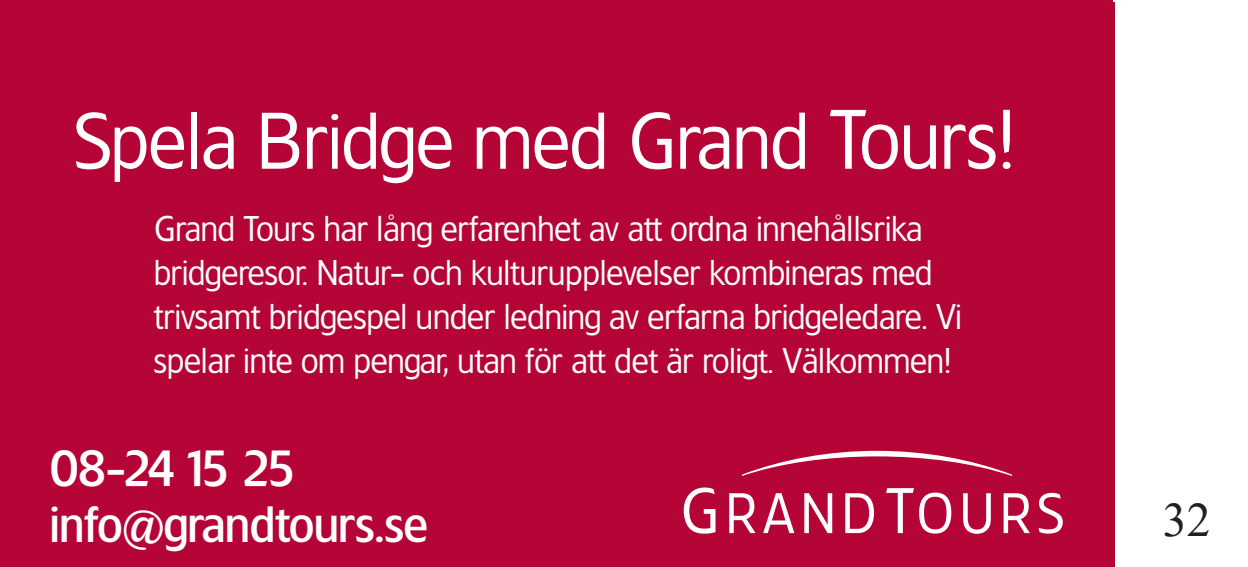
<style>
.page{position:relative;width:1248px;height:567px;background:#fff}
.page>*{position:absolute;margin:0;border:0;box-sizing:border-box;transform-origin:0 0}
.t1{font:76px "TF Forever Two";color:#fff}
.t2{font:500 48px/56px "TF Forever Two";color:#fff}
.t3{font:48px "Times New Roman";color:#231f20}
.t4{font:34px/44px "TF Forever Two";color:#fff}
.s1{font-size:80px}
</style>
<div class="page">
<div style="left:0;top:3px;width:1114px;height:564px;background:#b50536"></div>
<svg style="left:683px;top:487px;width:32px;height:47px"></svg>
<svg style="left:729px;top:493px;width:26px;height:40px"></svg>
<svg style="left:763px;top:493px;width:31px;height:40px"></svg>
<svg style="left:804px;top:493px;width:28px;height:40px"></svg>
<svg style="left:845px;top:493px;width:28px;height:40px"></svg>
<svg style="left:886px;top:488px;width:65px;height:46px"></svg>
<svg style="left:963px;top:493px;width:27px;height:41px"></svg>
<svg style="left:1003px;top:493px;width:26px;height:40px"></svg>
<svg style="left:1038px;top:493px;width:24px;height:41px"></svg>
<svg style="left:741px;top:451px;width:270px;height:25px"></svg>
<h1 class="t1" style="left:72px;top:97px;width:945px">Spela Bridge med Grand <span class="s1">Tours!</span></h1>
<p class="t4" style="left:154px;top:206px;width:809px">Grand Tours har lång erfarenhet av att ordna innehållsrika bridgeresor. Natur- och kulturupplevelser kombineras med trivsamt bridgespel under ledning av erfarna bridgeledare. Vi spelar inte om pengar, utan för att det är roligt. Välkommen!</p>
<h2 class="t2" style="left:50px;top:440px;width:379px">08-24 15 25 info@grandtours.se</h2>
<h2 class="t3" style="left:1162px;top:486px;width:49px">32</h2>
</div>
